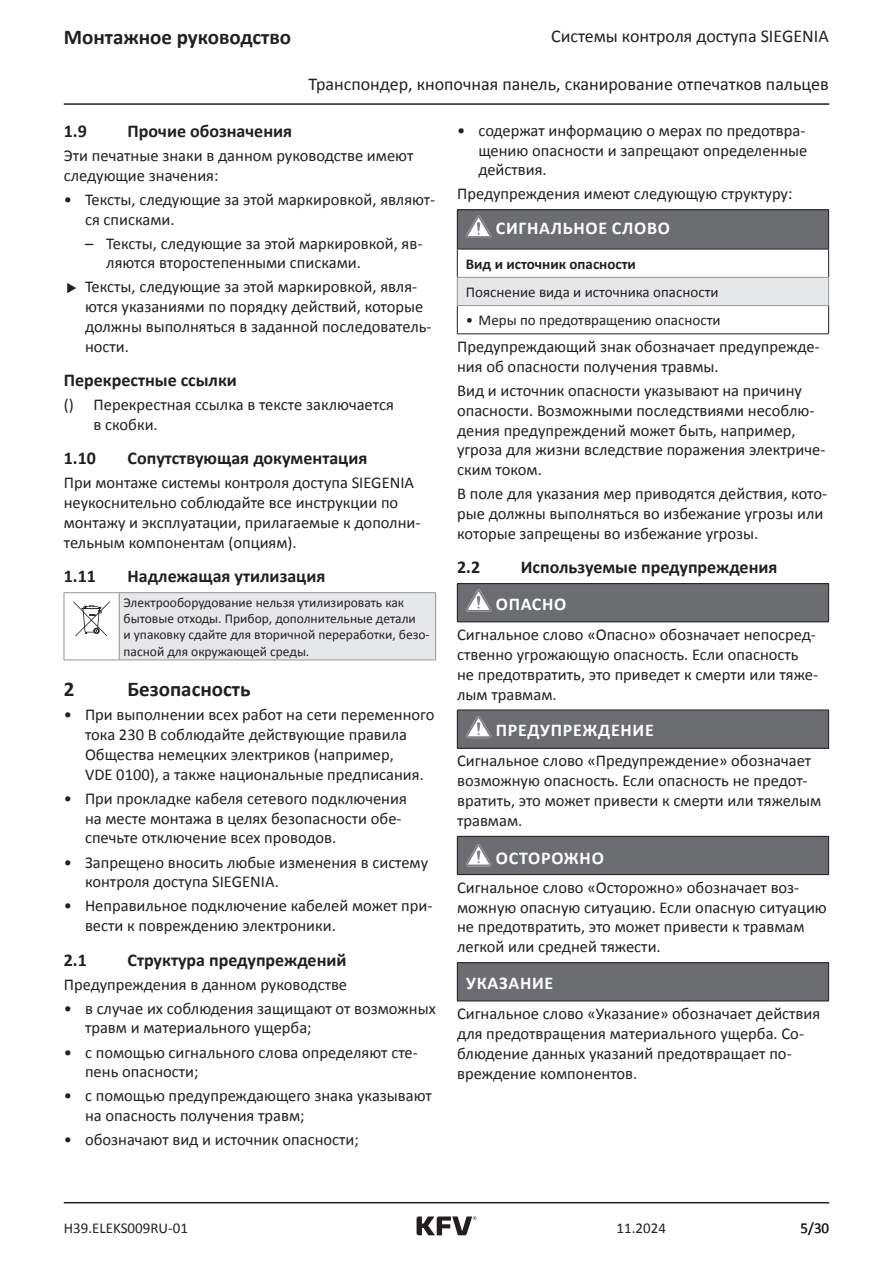
<style>
.page{position:relative;width:893px;height:1263px;background:#fff}
.page>*{position:absolute;margin:0;border:0;box-sizing:border-box;transform-origin:0 0}
.t1{font:700 21px "Calibri";color:#231f20}
.t2{font:700 18px "Calibri";color:#231f20}
.t3{font:18px "Calibri";color:#231f20}
.t4{font:700 18px "Calibri";letter-spacing:.04em;color:#fff}
.t5{font:16.5px/19.8px "Calibri";color:#231f20}
.t6{font:15px "Calibri";color:#231f20}
.t7{font:700 15px "Calibri";color:#231f20}
.t8{font:13.5px/16.2px "Calibri";color:#231f20}
</style>
<div class="page">
<hr style="left:64px;top:103px;width:765px;height:2px;background:#231f20">
<hr style="left:64px;top:1202px;width:765px;height:1px;background:#231f20">
<svg style="left:417px;top:1216px;width:59px;height:19px"></svg>
<div style="left:119px;top:593px;width:317px;height:67px;background:#e6e7e9"></div>
<hr style="left:64px;top:592px;width:55px;height:1px;background:#939598">
<hr style="left:64px;top:593px;width:1px;height:67px;background:#939598">
<hr style="left:119px;top:593px;width:1px;height:67px;background:#939598">
<hr style="left:64px;top:660px;width:55px;height:1px;background:#939598">
<hr style="left:119px;top:592px;width:317px;height:1px;background:#939598">
<hr style="left:435px;top:593px;width:1px;height:67px;background:#939598">
<hr style="left:119px;top:660px;width:317px;height:1px;background:#939598">
<svg style="left:73px;top:601px;width:37px;height:35px"></svg>
<div style="left:457px;top:210px;width:372px;height:39px;background:#6c6d70"></div>
<div style="left:457px;top:277px;width:372px;height:29px;background:#e6e7e9"></div>
<hr style="left:457px;top:210px;width:372px;height:1px;background:#231f20">
<hr style="left:457px;top:210px;width:1px;height:39px;background:#231f20">
<hr style="left:828px;top:210px;width:1px;height:39px;background:#231f20">
<hr style="left:457px;top:249px;width:372px;height:1px;background:#231f20">
<hr style="left:457px;top:334px;width:372px;height:1px;background:#231f20">
<hr style="left:457px;top:277px;width:372px;height:1px;background:#939598">
<svg style="left:828px;top:249px;width:1px;height:85px"></svg>
<hr style="left:457px;top:305px;width:372px;height:1px;background:#939598">
<svg style="left:457px;top:249px;width:1px;height:85px"></svg>
<svg style="left:466px;top:216px;width:25px;height:22px"></svg>
<div style="left:457px;top:584px;width:372px;height:38px;background:#6c6d70"></div>
<hr style="left:457px;top:583px;width:372px;height:1px;background:#231f20">
<hr style="left:457px;top:584px;width:1px;height:38px;background:#231f20">
<hr style="left:828px;top:584px;width:1px;height:38px;background:#231f20">
<hr style="left:457px;top:622px;width:372px;height:1px;background:#231f20">
<svg style="left:466px;top:589px;width:25px;height:23px"></svg>
<div style="left:457px;top:710px;width:372px;height:38px;background:#6c6d70"></div>
<hr style="left:457px;top:710px;width:372px;height:1px;background:#231f20">
<hr style="left:457px;top:710px;width:1px;height:38px;background:#231f20">
<hr style="left:828px;top:710px;width:1px;height:38px;background:#231f20">
<hr style="left:457px;top:748px;width:372px;height:1px;background:#231f20">
<svg style="left:466px;top:716px;width:25px;height:22px"></svg>
<div style="left:457px;top:836px;width:372px;height:39px;background:#6c6d70"></div>
<hr style="left:457px;top:836px;width:372px;height:1px;background:#231f20">
<hr style="left:457px;top:836px;width:1px;height:38px;background:#231f20">
<hr style="left:828px;top:836px;width:1px;height:38px;background:#231f20">
<hr style="left:457px;top:874px;width:372px;height:1px;background:#231f20">
<svg style="left:466px;top:844px;width:25px;height:22px"></svg>
<div style="left:457px;top:963px;width:372px;height:38px;background:#6c6d70"></div>
<hr style="left:457px;top:962px;width:372px;height:1px;background:#231f20">
<hr style="left:457px;top:963px;width:1px;height:38px;background:#231f20">
<hr style="left:828px;top:963px;width:1px;height:38px;background:#231f20">
<hr style="left:457px;top:1001px;width:372px;height:1px;background:#231f20">
<p class="t1" style="left:64px;top:24px;width:229px">Монтажное руководство</p>
<p class="t3" style="left:551px;top:24px;width:279px">Системы контроля доступа SIEGENIA</p>
<p class="t3" style="left:309px;top:73px;width:522px">Транспондер, кнопочная панель, сканирование отпечатков пальцев</p>
<p class="t2" style="left:64px;top:119px;width:25px">1.9</p>
<p class="t2" style="left:128px;top:119px;width:166px">Прочие обозначения</p>
<p class="t5" style="left:64px;top:146px;width:351px">Эти печатные знаки в данном руководстве имеют следующие значения:</p>
<p class="t5" style="left:85px;top:189px;width:352px;text-indent:-21px">• Тексты, следующие за этой маркировкой, являют&shy;ся списками.</p>
<p class="t5" style="left:106px;top:233px;width:318px;text-indent:-21px">– Тексты, следующие за этой маркировкой, яв&shy;ляются второстепенными списками.</p>
<p class="t5" style="left:85px;top:277px;width:348px">Тексты, следующие за этой маркировкой, явля&shy;ются указаниями по порядку действий, которые должны выполняться в заданной последователь&shy;ности.</p>
<p class="t2" style="left:64px;top:369px;width:175px">Перекрестные ссылки</p>
<p class="t5" style="left:94px;top:395px;width:302px;text-indent:-30px">() Перекрестная ссылка в тексте заключается в скобки.</p>
<p class="t2" style="left:64px;top:447px;width:34px">1.10</p>
<p class="t2" style="left:128px;top:447px;width:241px">Сопутствующая документация</p>
<p class="t5" style="left:64px;top:473px;width:358px">При монтаже системы контроля доступа SIEGENIA неукоснительно соблюдайте все инструкции по монтажу и эксплуатации, прилагаемые к дополни&shy;тельным компонентам (опциям).</p>
<p class="t2" style="left:64px;top:565px;width:34px">1.11</p>
<p class="t2" style="left:128px;top:565px;width:199px">Надлежащая утилизация</p>
<p class="t8" style="left:123px;top:594px;width:308px">Электрооборудование нельзя утилизировать как бытовые отходы. Прибор, дополнительные детали<br>и упаковку сдайте для вторичной переработки, безо&shy;пасной для окружающей среды.</p>
<p class="t1" style="left:64px;top:676px;width:12px">2</p>
<p class="t1" style="left:128px;top:676px;width:124px">Безопасность</p>
<p class="t5" style="left:85px;top:705px;width:351px;text-indent:-21px">• При выполнении всех работ на сети переменного тока 230 В соблюдайте действующие правила Общества немецких электриков (например,<br>VDE 0100), а также национальные предписания.</p>
<p class="t5" style="left:85px;top:788px;width:323px;text-indent:-21px">• При прокладке кабеля сетевого подключения на месте монтажа в целях безопасности обе&shy;спечьте отключение всех проводов.</p>
<p class="t5" style="left:85px;top:852px;width:345px;text-indent:-21px">• Запрещено вносить любые изменения в систему контроля доступа SIEGENIA.</p>
<p class="t5" style="left:85px;top:896px;width:349px;text-indent:-21px">• Неправильное подключение кабелей может при&shy;вести к повреждению электроники.</p>
<p class="t2" style="left:64px;top:948px;width:25px">2.1</p>
<p class="t2" style="left:128px;top:948px;width:220px">Структура предупреждений</p>
<p class="t5" style="left:64px;top:974px;width:285px">Предупреждения в данном руководстве</p>
<p class="t5" style="left:85px;top:998px;width:352px;text-indent:-21px">• в случае их соблюдения защищают от возможных травм и материального ущерба;</p>
<p class="t5" style="left:85px;top:1042px;width:334px;text-indent:-21px">• с помощью сигнального слова определяют сте&shy;пень опасности;</p>
<p class="t5" style="left:85px;top:1086px;width:348px;text-indent:-21px">• с помощью предупреждающего знака указывают на опасность получения травм;</p>
<p class="t5" style="left:64px;top:1130px;width:297px">• обозначают вид и источник опасности;</p>
<p class="t5" style="left:478px;top:120px;width:331px;text-align:justify;text-indent:-21px">• содержат информацию о мерах по предотвра&shy;щению опасности и запрещают определенные действия.</p>
<p class="t5" style="left:457px;top:184px;width:337px">Предупреждения имеют следующую структуру:</p>
<p class="t4" style="left:496px;top:217px;width:176px">СИГНАЛЬНОЕ СЛОВО</p>
<p class="t7" style="left:466px;top:254px;width:172px">Вид и источник опасности</p>
<p class="t6" style="left:466px;top:283px;width:254px">Пояснение вида и источника опасности</p>
<p class="t6" style="left:466px;top:311px;width:256px">• Меры по предотвращению опасности</p>
<p class="t5" style="left:457px;top:337px;width:364px">Предупреждающий знак обозначает предупрежде&shy;ния об опасности получения травмы.</p>
<p class="t5" style="left:457px;top:381px;width:370px">Вид и источник опасности указывают на причину опасности. Возможными последствиями несоблю&shy;дения предупреждений может быть, например, угроза для жизни вследствие поражения электриче&shy;ским током.</p>
<p class="t5" style="left:457px;top:484px;width:372px">В поле для указания мер приводятся действия, кото&shy;рые должны выполняться во избежание угрозы или которые запрещены во избежание угрозы.</p>
<p class="t2" style="left:457px;top:556px;width:25px">2.2</p>
<p class="t2" style="left:521px;top:556px;width:258px">Используемые предупреждения</p>
<p class="t4" style="left:496px;top:592px;width:72px">ОПАСНО</p>
<p class="t5" style="left:457px;top:625px;width:362px">Сигнальное слово «Опасно» обозначает непосред&shy;ственно угрожающую опасность. Если опасность не предотвратить, это приведет к смерти или тяже&shy;лым травмам.</p>
<p class="t4" style="left:496px;top:718px;width:159px">ПРЕДУПРЕЖДЕНИЕ</p>
<p class="t5" style="left:457px;top:751px;width:366px">Сигнальное слово «Предупреждение» обозначает возможную опасность. Если опасность не предот&shy;вратить, это может привести к смерти или тяжелым травмам.</p>
<p class="t4" style="left:496px;top:847px;width:109px">ОСТОРОЖНО</p>
<p class="t5" style="left:457px;top:877px;width:371px">Сигнальное слово «Осторожно» обозначает воз&shy;можную опасную ситуацию. Если опасную ситуацию не предотвратить, это может привести к травмам легкой или средней тяжести.</p>
<p class="t4" style="left:466px;top:971px;width:89px">УКАЗАНИЕ</p>
<p class="t5" style="left:457px;top:1004px;width:365px">Сигнальное слово «Указание» обозначает действия для предотвращения материального ущерба. Со&shy;блюдение данных указаний предотвращает по&shy;вреждение компонентов.</p>
<p class="t6" style="left:64px;top:1219px;width:126px">H39.ELEKS009RU-01</p>
<p class="t6" style="left:617px;top:1219px;width:51px">11.2024</p>
<p class="t6" style="left:801px;top:1219px;width:30px">5/30</p>
</div>
